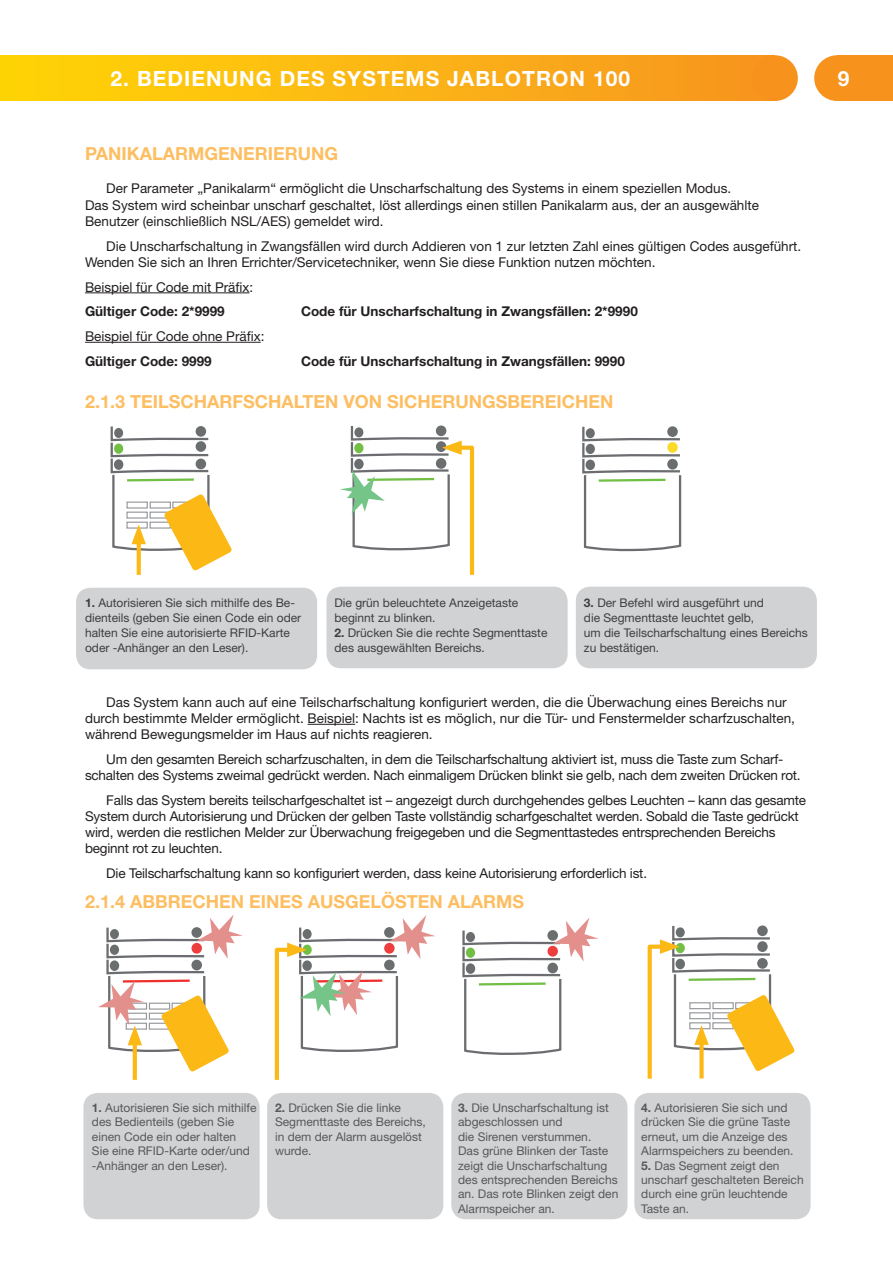
<style>
.page{position:relative;width:893px;height:1263px;background:#fff}
.page>*{position:absolute;margin:0;border:0;box-sizing:border-box;transform-origin:0 0}
.t1{font:700 21px "Helvetica Neue CE";letter-spacing:.05em;color:#fff}
.t2{font:700 18px "Helvetica Neue LT Pro";color:#fdbe62}
.t3{font:13.5px/16.2px "Helvetica Neue LT Pro";color:#231f20}
.t4{font:700 13.5px "Helvetica Neue LT Pro";color:#231f20}
.t5{font:12px/14.4px "Helvetica Neue LT Pro";color:#57585a}
.t6{font:12px/15px "Helvetica Neue LT Pro";color:#3e3e3f}
.s1{font-weight:700}
</style>
<div class="page">
<div style="left:837px;top:55px;width:56px;height:46px;background:#f7931d"></div>
<div style="left:814px;top:55px;width:46px;height:46px;background:#f7931d;border-radius:50%"></div>
<div style="left:0;top:55px;width:775px;height:46px;background:linear-gradient(to right,#ffd606,#f79521)"></div>
<div style="left:752px;top:55px;width:46px;height:46px;background:#f7931d;border-radius:50%"></div>
<hr style="left:85px;top:292px;width:165px;height:1px;background:#231f20">
<hr style="left:85px;top:342px;width:176px;height:1px;background:#231f20">
<hr style="left:308px;top:724px;width:47px;height:1px;background:#231f20">
<svg style="left:137px;top:571px;width:4px;height:4px"></svg>
<svg style="left:110px;top:426px;width:122px;height:145px"></svg>
<svg style="left:582px;top:426px;width:100px;height:126px"></svg>
<div style="left:76px;top:588px;width:241px;height:81px;background:#d1d2d4;border-radius:14px"></div>
<div style="left:326px;top:587px;width:242px;height:81px;background:#d1d2d4;border-radius:14px"></div>
<div style="left:576px;top:587px;width:241px;height:81px;background:#d1d2d4;border-radius:14px"></div>
<svg style="left:340px;top:425px;width:135px;height:150px"></svg>
<div style="left:196px;top:441px;width:10px;height:11px;background:#6a6e6f;border-radius:50%"></div>
<svg style="left:133px;top:1072px;width:4px;height:8px"></svg>
<svg style="left:647px;top:925px;width:148px;height:154px"></svg>
<div style="left:83px;top:1093px;width:177px;height:126px;background:#d1d2d4;border-radius:14px"></div>
<div style="left:267px;top:1093px;width:176px;height:126px;background:#d1d2d4;border-radius:14px"></div>
<div style="left:451px;top:1093px;width:176px;height:126px;background:#d1d2d4;border-radius:14px"></div>
<div style="left:634px;top:1093px;width:177px;height:126px;background:#d1d2d4;border-radius:14px"></div>
<svg style="left:274px;top:915px;width:161px;height:165px"></svg>
<svg style="left:462px;top:917px;width:137px;height:138px"></svg>
<svg style="left:98px;top:915px;width:145px;height:157px"></svg>
<h1 class="t1" style="left:111px;top:71px;width:521px">2. BEDIENUNG DES SYSTEMS JABLOTRON 100</h1>
<h2 class="t2" style="left:85px;top:144px;width:254px">PANIKALARMGENERIERUNG</h2>
<p class="t3" style="left:85px;top:182px;width:675px;text-indent:21px">Der Parameter „Panikalarm“ ermöglicht die Unscharfschaltung des Systems in einem speziellen Modus.<br>Das System wird scheinbar unscharf geschaltet, löst allerdings einen stillen Panikalarm aus, der an ausgewählte<br>Benutzer (einschließlich NSL/AES) gemeldet wird.</p>
<p class="t3" style="left:85px;top:239px;width:718px;text-indent:21px">Die Unscharfschaltung in Zwangsfällen wird durch Addieren von 1 zur letzten Zahl eines gültigen Codes ausgeführt.<br>Wenden Sie sich an Ihren Errichter/Servicetechniker, wenn Sie diese Funktion nutzen möchten.</p>
<p class="t3" style="left:85px;top:280px;width:170px">Beispiel für Code mit Präfix:</p>
<p class="t4" style="left:85px;top:304px;width:141px">Gültiger Code: 2*9999</p>
<p class="t4" style="left:301px;top:304px;width:338px">Code für Unscharfschaltung in Zwangsfällen: 2*9990</p>
<p class="t3" style="left:85px;top:329px;width:181px">Beispiel für Code ohne Präfix:</p>
<p class="t4" style="left:85px;top:353px;width:128px">Gültiger Code: 9999</p>
<p class="t4" style="left:301px;top:353px;width:325px">Code für Unscharfschaltung in Zwangsfällen: 9990</p>
<h2 class="t2" style="left:85px;top:392px;width:530px">2.1.3 TEILSCHARFSCHALTEN VON SICHERUNGSBEREICHEN</h2>
<h1 class="t1" style="left:838px;top:71px;width:13px">9</h1>
<p class="t6" style="left:85px;top:596px;width:218px"><span class="s1">1.</span> Autorisieren Sie sich mithilfe des Be&shy;dienteils (geben Sie einen Code ein oder halten Sie eine autorisierte RFID-Karte oder -Anhänger an den Leser).</p>
<p class="t6" style="left:334px;top:596px;width:185px">Die grün beleuchtete Anzeigetaste beginnt zu blinken.</p>
<p class="t6" style="left:334px;top:626px;width:214px"><span class="s1">2.</span> Drücken Sie die rechte Segmenttaste des ausgewählten Bereichs.</p>
<p class="t6" style="left:584px;top:596px;width:225px"><span class="s1">3.</span> Der Befehl wird ausgeführt und<br>die Segmenttaste leuchtet gelb,<br>um die Teilscharfschaltung eines Bereichs zu bestätigen.</p>
<p class="t3" style="left:85px;top:695px;width:711px;text-indent:21px">Das System kann auch auf eine Teilscharfschaltung konfiguriert werden, die die Überwachung eines Bereichs nur durch bestimmte Melder ermöglicht. Beispiel: Nachts ist es möglich, nur die Tür- und Fenstermelder scharfzuschalten, während Bewegungsmelder im Haus auf nichts reagieren.</p>
<p class="t3" style="left:85px;top:752px;width:717px;text-align:center">Um den gesamten Bereich scharfzuschalten, in dem die Teilscharfschaltung aktiviert ist, muss die Taste zum Scharf&shy;schalten des Systems zweimal gedrückt werden. Nach einmaligem Drücken blinkt sie gelb, nach dem zweiten Drücken rot.</p>
<p class="t3" style="left:85px;top:793px;width:722px;text-indent:21px">Falls das System bereits teilscharfgeschaltet ist – angezeigt durch durchgehendes gelbes Leuchten – kann das gesamte System durch Autorisierung und Drücken der gelben Taste vollständig scharfgeschaltet werden. Sobald die Taste gedrückt wird, werden die restlichen Melder zur Überwachung freigegeben und die Segmenttastedes entrsprechenden Bereichs beginnt rot zu leuchten.</p>
<p class="t3" style="left:106px;top:866px;width:542px">Die Teilscharfschaltung kann so konfiguriert werden, dass keine Autorisierung erforderlich ist.</p>
<h2 class="t2" style="left:85px;top:891px;width:441px">2.1.4 ABBRECHEN EINES AUSGELÖSTEN ALARMS</h2>
<p class="t5" style="left:92px;top:1102px;width:166px"><span class="s1">1.</span> Autorisieren Sie sich mithilfe des Bedienteils (geben Sie einen Code ein oder halten<br>Sie eine RFID-Karte oder/und -Anhänger an den Leser).</p>
<p class="t5" style="left:275px;top:1102px;width:152px"><span class="s1">2.</span> Drücken Sie die linke<br>Segmenttaste des Bereichs, in dem der Alarm ausgelöst wurde.</p>
<p class="t5" style="left:458px;top:1102px;width:162px"><span class="s1">3.</span> Die Unscharfschaltung ist abgeschlossen und<br>die Sirenen verstummen.<br>Das grüne Blinken der Taste zeigt die Unscharfschaltung des entsprechenden Bereichs an. Das rote Blinken zeigt den<br>Alarmspeicher an.</p>
<p class="t5" style="left:641px;top:1102px;width:154px"><span class="s1">4.</span> Autorisieren Sie sich und drücken Sie die grüne Taste erneut, um die Anzeige des<br>Alarmspeichers zu beenden.</p>
<p class="t5" style="left:641px;top:1159px;width:164px"><span class="s1">5.</span> Das Segment zeigt den unscharf geschalteten Bereich durch eine grün leuchtende<br>Taste an.</p>
</div>
